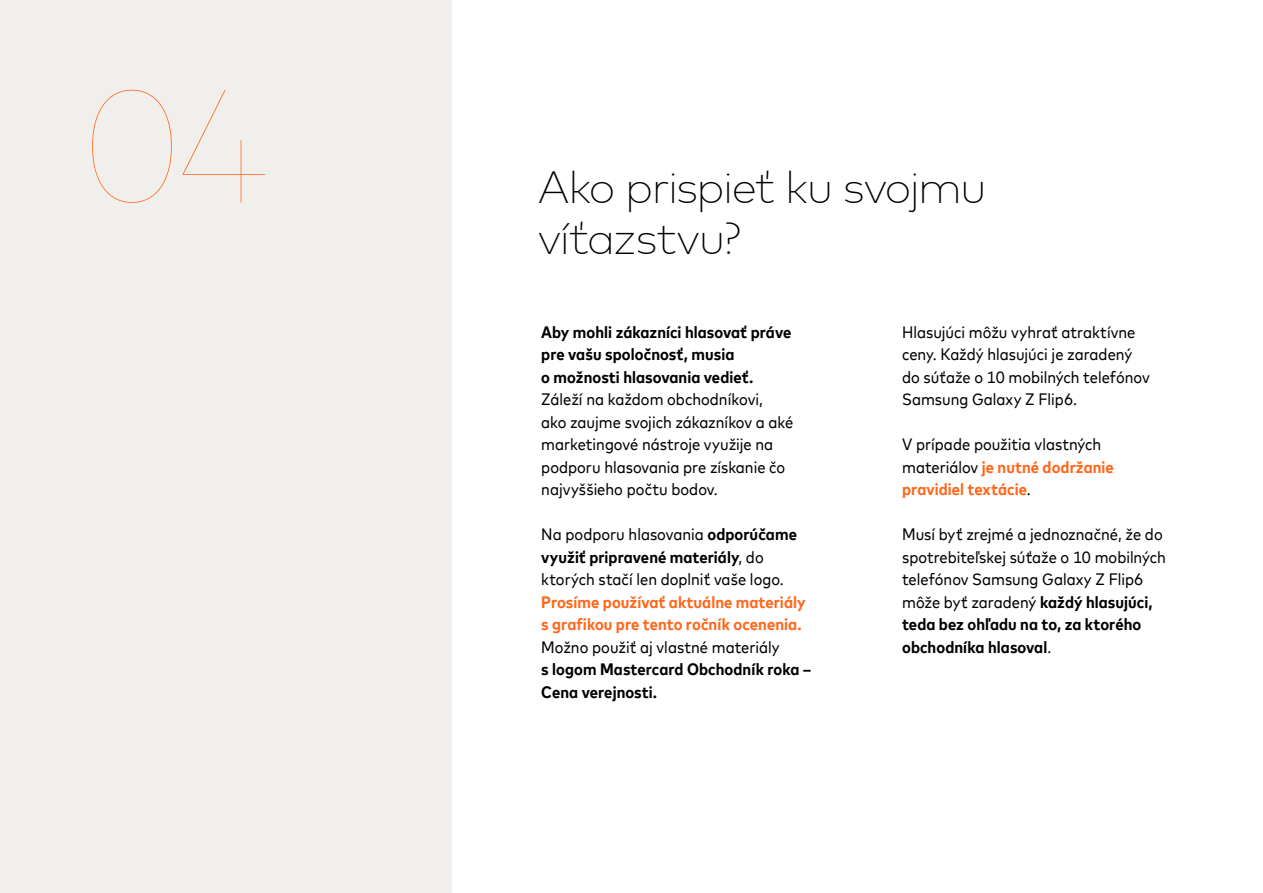
<style>
.page{position:relative;width:1263px;height:893px;background:#fff}
.page>*{position:absolute;margin:0;border:0;box-sizing:border-box;transform-origin:0 0}
.t1{font:100 160.5px "Mark Offc For MC";color:#ff671b}
.t2{font:200 45px/51px "Mark Offc For MC";letter-spacing:-.035em;color:#000}
.t3{font:16.5px/22.5px "Mark For MC Nrw";color:#000}
.t4{font:700 16.5px/22.5px "Mark For MC Nrw";letter-spacing:.005em;color:#000}
.t5{font:700 16.5px/22.5px "Mark For MC Nrw";letter-spacing:.005em;color:#ff671b}
.s1{font-weight:700}
.s2{font-weight:700;color:#ff671b}
</style>
<div class="page">
<div style="left:0;top:0;width:451px;height:893px;background:#f1efeb"></div>
<h1 class="t1" style="left:84px;top:32px;width:188px">04</h1>
<h2 class="t2" style="left:538px;top:158px;width:450px">Ako prispieť ku svojmu víťazstvu?</h2>
<p class="t4" style="left:541px;top:319px;width:252px">Aby mohli zákazníci hlasovať práve pre vašu spoločnosť, musia<br>o možnosti hlasovania vedieť.</p>
<p class="t3" style="left:541px;top:387px;width:254px">Záleží na každom obchodníkovi,<br>ako zaujme svojich zákazníkov a aké marketingové nástroje využije na podporu hlasovania pre získanie čo najvyššieho počtu bodov.</p>
<p class="t3" style="left:541px;top:522px;width:257px">Na podporu hlasovania <span class="s1">odporúčame využiť pripravené materiály</span>, do ktorých stačí len doplniť vaše logo.</p>
<p class="t5" style="left:541px;top:589px;width:266px">Prosíme používať aktuálne materiály s grafikou pre tento ročník ocenenia.</p>
<p class="t3" style="left:541px;top:634px;width:240px">Možno použiť aj vlastné materiály</p>
<p class="t4" style="left:541px;top:657px;width:272px">s logom Mastercard Obchodník roka –<br>Cena verejnosti.</p>
<p class="t3" style="left:902px;top:319px;width:249px">Hlasujúci môžu vyhrať atraktívne ceny. Každý hlasujúci je zaradený do súťaže o 10 mobilných telefónov<br>Samsung Galaxy Z Flip6.</p>
<p class="t3" style="left:902px;top:432px;width:213px">V prípade použitia vlastných materiálov <span class="s2">je nutné dodržanie pravidiel textácie</span>.</p>
<p class="t3" style="left:902px;top:522px;width:265px">Musí byť zrejmé a jednoznačné, že do spotrebiteľskej súťaže o 10 mobilných telefónov Samsung Galaxy Z Flip6 môže byť zaradený <span class="s1">každý hlasujúci, teda bez ohľadu na to, za ktorého obchodníka hlasoval</span>.</p>
</div>
